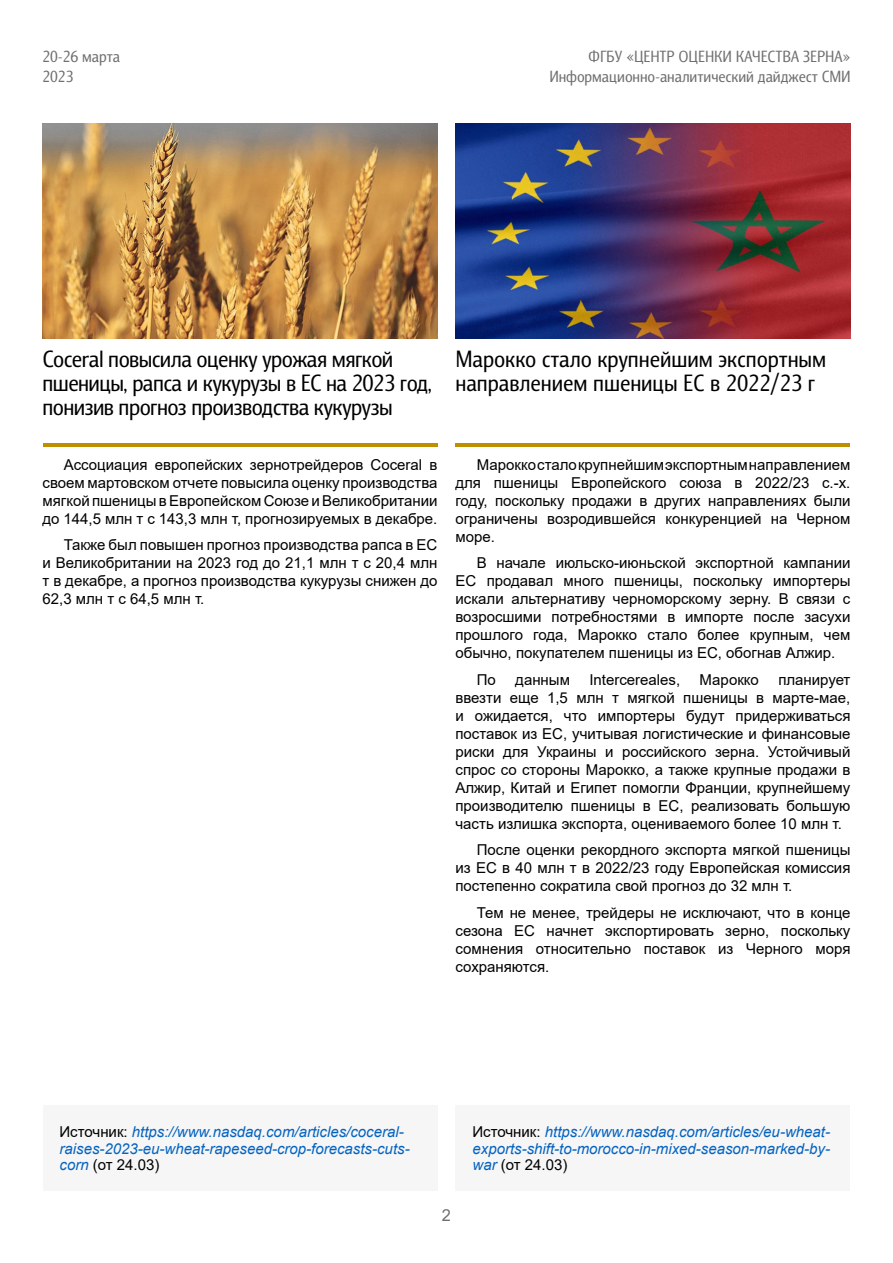
<style>
.page{position:relative;width:893px;height:1263px;background:#fff}
.page>*{position:absolute;margin:0;border:0;box-sizing:border-box;transform-origin:0 0}
.t1{font:24px/24px "Barnaul Grotesk";letter-spacing:-.02em;color:#000}
.t2{font:24px/24px "Barnaul Grotesk";color:#000}
.t3{font:16.5px/19.8px "Barnaul Grotesk";color:#706f6f;text-align:right}
.t4{font:16.5px "Arial";color:#706f6f}
.t5{font:15px/18px "Arial";color:#000;text-align:justify}
.t6{font:italic 15px/16.5px "Arial";color:#0563c1}
.s1{font-style:normal;color:#000}
</style>
<div class="page">
<div style="left:43px;top:1105px;width:394px;height:86px;background:#f6f6f6"></div>
<img style="left:43px;top:123px;width:394px;height:215px">
<img style="left:455px;top:124px;width:395px;height:214px">
<hr style="left:455px;top:444px;width:395px;height:3px;background:#bf8f00">
<hr style="left:43px;top:444px;width:394px;height:3px;background:#bf8f00">
<div style="left:455px;top:1105px;width:395px;height:86px;background:#f6f6f6"></div>
<p class="t3" style="left:43px;top:47px;width:79px;text-align:left">20-26 марта<br>2023</p>
<p class="t3" style="left:549px;top:47px;width:302px">ФГБУ «ЦЕНТР ОЦЕНКИ КАЧЕСТВА ЗЕРНА»<br>Информационно-аналитический дайджест СМИ</p>
<h1 class="t1" style="left:43px;top:347px;width:391px">Coceral повысила оценку урожая мягкой пшеницы, рапса и кукурузы в ЕС на 2023 год, понизив прогноз производства кукурузы</h1>
<p class="t5" style="left:43px;top:455px;width:396px;text-indent:21px">Ассоциация европейских зернотрейдеров Coceral в своем мартовском отчете повысила оценку производства мягкой пшеницы в Европейском Союзе и Великобритании до 144,5 млн т с 143,3 млн т, прогнозируемых в декабре.</p>
<p class="t5" style="left:43px;top:536px;width:396px;text-indent:21px">Также был повышен прогноз производства рапса в ЕС и Великобритании на 2023 год до 21,1 млн т с 20,4 млн т в декабре, а прогноз производства кукурузы снижен до 62,3 млн т с 64,5 млн т.</p>
<h1 class="t2" style="left:455px;top:347px;width:372px">Марокко стало крупнейшим экспортным направлением пшеницы ЕС в 2022/23 г</h1>
<p class="t5" style="left:455px;top:455px;width:396px;text-indent:21px">Марокко стало крупнейшим экспортным направлением для пшеницы Европейского союза в 2022/23 с.-х. году, поскольку продажи в других направлениях были ограничены возродившейся конкуренцией на Черном море.</p>
<p class="t5" style="left:455px;top:554px;width:396px;text-indent:21px">В начале июльско-июньской экспортной кампании ЕС продавал много пшеницы, поскольку импортеры искали альтернативу черноморскому зерну. В связи с возросшими потребностями в импорте после засухи прошлого года, Марокко стало более крупным, чем обычно, покупателем пшеницы из ЕС, обогнав Алжир.</p>
<p class="t5" style="left:477px;top:670px;width:21px">По</p>
<p class="t5" style="left:515px;top:670px;width:56px">данным</p>
<p class="t5" style="left:589px;top:670px;width:92px">Intercereales,</p>
<p class="t5" style="left:700px;top:670px;width:61px">Марокко</p>
<p class="t5" style="left:455px;top:670px;width:396px;text-indent:323px">планирует ввезти еще 1,5 млн т мягкой пшеницы в марте-мае, и ожидается, что импортеры будут придерживаться поставок из ЕС, учитывая логистические и финансовые риски для Украины и российского зерна. Устойчивый спрос со стороны Марокко, а также крупные продажи в Алжир, Китай и Египет помогли Франции, крупнейшему производителю пшеницы в ЕС, реализовать большую часть излишка экспорта, оцениваемого более 10 млн т.</p>
<p class="t5" style="left:455px;top:841px;width:396px;text-indent:21px">После оценки рекордного экспорта мягкой пшеницы из ЕС в 40 млн т в 2022/23 году Европейская комиссия постепенно сократила свой прогноз до 32 млн т.</p>
<p class="t5" style="left:455px;top:903px;width:396px;text-indent:21px">Тем не менее, трейдеры не исключают, что в конце сезона ЕС начнет экспортировать зерно, поскольку сомнения относительно поставок из Черного моря сохраняются.</p>
<p class="t6" style="left:60px;top:1124px;width:352px"><span class="s1">Источник:</span> https://www.nasdaq.com/articles/coceral&shy;raises-2023-eu-wheat-rapeseed-crop-forecasts-cuts&shy;corn <span class="s1">(от 24.03)</span></p>
<p class="t6" style="left:472px;top:1124px;width:359px;text-align:justify"><span class="s1">Источник:</span> https://www.nasdaq.com/articles/eu-wheat&shy;exports-shift-to-morocco-in-mixed-season-marked-by&shy;war <span class="s1">(от 24.03)</span></p>
<p class="t4" style="left:442px;top:1204px;width:11px">2</p>
</div>
